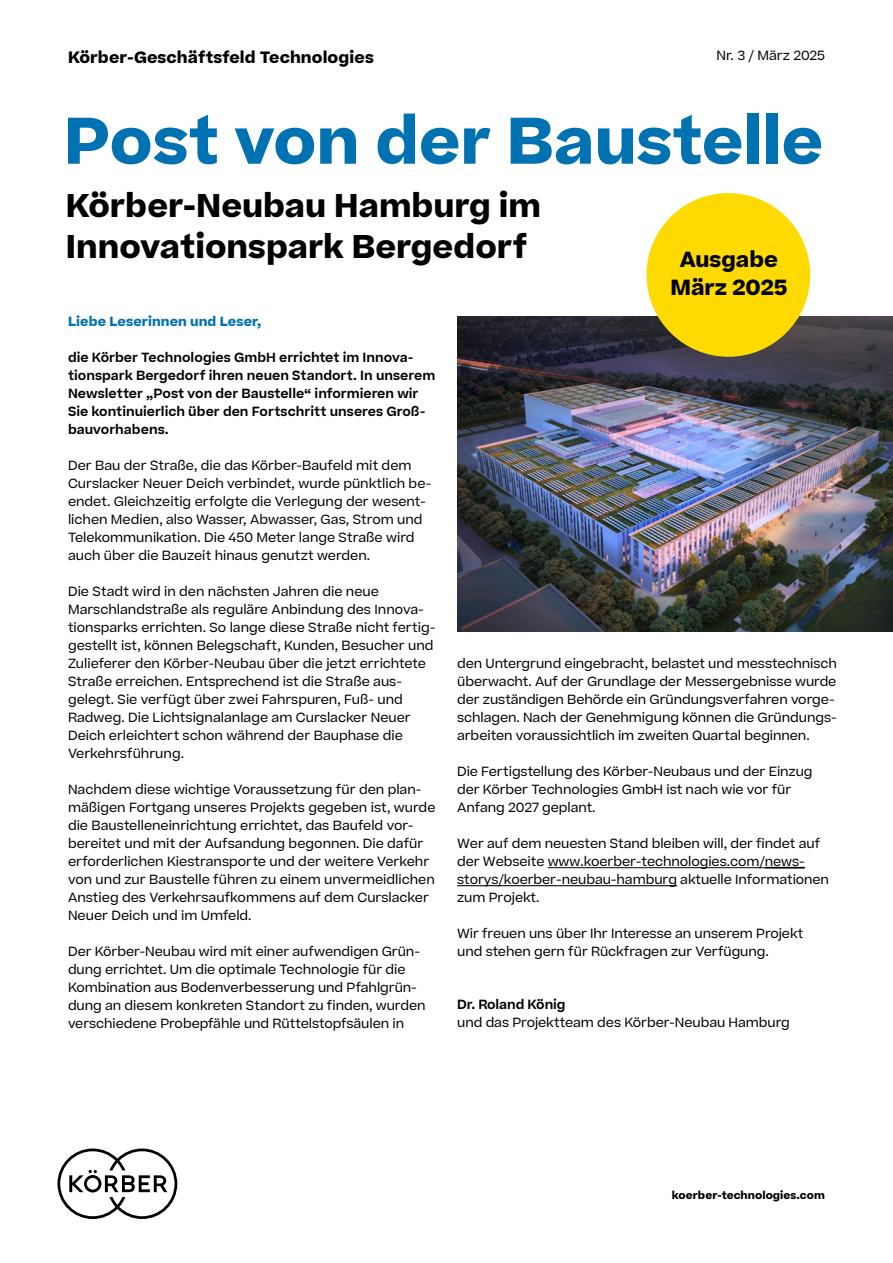
<style>
.page{position:relative;width:893px;height:1263px;background:#fff}
.page>*{position:absolute;margin:0;border:0;box-sizing:border-box;transform-origin:0 0}
.t1{font:700 63px "Koerber";color:#0071b1}
.t2{font:700 31.5px/40.5px "Koerber";color:#000}
.t3{font:700 21px/28.5px "Koerber";color:#000;text-align:center}
.Headline_klein{font:700 15.75px "Koerber";letter-spacing:.005em;color:#000}
.Copy{font:12.75px/18px "Koerber";letter-spacing:-.005em;color:#000}
.Copy_bold{font:600 12.75px/18px "Koerber";color:#000}
.Copy_bold-2{font:700 12.75px "Koerber";letter-spacing:.005em;color:#0071b1}
.Copy-2{font:700 10.5px "Koerber";letter-spacing:.005em;color:#000}
.s1{font-weight:600}
</style>
<div class="page">
<svg style="left:57px;top:1148px;width:120px;height:71px"></svg>
<hr style="left:0;top:0;width:1px;height:1263px;background:#0071b1">
<img style="left:457px;top:317px;width:436px;height:314px">
<div style="left:646px;top:193px;width:164px;height:164px;background:#ffda00;border-radius:50%"></div>
<hr style="left:548px;top:867px;width:217px;height:1px;background:#000">
<hr style="left:765px;top:867px;width:40px;height:1px;background:#000">
<hr style="left:457px;top:885px;width:220px;height:1px;background:#000">
<p class="Headline_klein" style="left:68px;top:46px;width:307px">Körber-Geschäftsfeld Technologies</p>
<p class="Copy" style="left:716px;top:47px;width:110px">Nr. 3 / März 2025</p>
<p class="t1" style="left:64px;top:98px;width:760px">Post von der Baustelle</p>
<p class="t2" style="left:66px;top:186px;width:477px">Körber-Neubau Hamburg im<br>Innovationspark Bergedorf</p>
<p class="t3" style="left:670px;top:245px;width:118px">Ausgabe<br>März 2025</p>
<p class="Copy_bold-2" style="left:68px;top:312px;width:195px">Liebe Leserinnen und Leser,</p>
<p class="Copy_bold" style="left:68px;top:348px;width:369px">die Körber Technologies GmbH errichtet im Innova&shy;tionspark Bergedorf ihren neuen Standort. In unserem Newsletter „Post von der Baustelle“ informieren wir Sie kontinuierlich über den Fortschritt unseres Groß&shy;bauvorhabens.</p>
<p class="Copy" style="left:68px;top:456px;width:365px">Der Bau der Straße, die das Körber-Baufeld mit dem Curslacker Neuer Deich verbindet, wurde pünktlich be&shy;endet. Gleichzeitig erfolgte die Verlegung der wesent&shy;lichen Medien, also Wasser, Abwasser, Gas, Strom und Telekommunikation. Die 450 Meter lange Straße wird auch über die Bauzeit hinaus genutzt werden.</p>
<p class="Copy" style="left:68px;top:582px;width:369px">Die Stadt wird in den nächsten Jahren die neue Marschlandstraße als reguläre Anbindung des Innova&shy;tionsparks errichten. So lange diese Straße nicht fertig&shy;gestellt ist, können Belegschaft, Kunden, Besucher und Zulieferer den Körber-Neubau über die jetzt errichtete Straße erreichen. Entsprechend ist die Straße aus&shy;gelegt. Sie verfügt über zwei Fahrspuren, Fuß- und Radweg. Die Lichtsignalanlage am Curslacker Neuer Deich erleichtert schon während der Bauphase die Verkehrsführung.</p>
<p class="Copy" style="left:68px;top:780px;width:369px">Nachdem diese wichtige Voraussetzung für den plan&shy;mäßigen Fortgang unseres Projekts gegeben ist, wurde die Baustelleneinrichtung errichtet, das Baufeld vor&shy;bereitet und mit der Aufsandung begonnen. Die dafür erforderlichen Kiestransporte und der weitere Verkehr von und zur Baustelle führen zu einem unvermeidlichen Anstieg des Verkehrsaufkommens auf dem Curslacker Neuer Deich und im Umfeld.</p>
<p class="Copy" style="left:68px;top:942px;width:359px">Der Körber-Neubau wird mit einer aufwendigen Grün&shy;dung errichtet. Um die optimale Technologie für die Kombination aus Bodenverbesserung und Pfahlgrün&shy;dung an diesem konkreten Standort zu finden, wurden verschiedene Probepfähle und Rüttelstopfsäulen in</p>
<p class="Copy" style="left:457px;top:654px;width:381px">den Untergrund eingebracht, belastet und messtechnisch überwacht. Auf der Grundlage der Messergebnisse wurde der zuständigen Behörde ein Gründungsverfahren vorge&shy;schlagen. Nach der Genehmigung können die Gründungs&shy;arbeiten voraussichtlich im zweiten Quartal beginnen.</p>
<p class="Copy" style="left:457px;top:762px;width:357px">Die Fertigstellung des Körber-Neubaus und der Einzug der Körber Technologies GmbH ist nach wie vor für<br>Anfang 2027 geplant.</p>
<p class="Copy" style="left:457px;top:834px;width:373px">Wer auf dem neuesten Stand bleiben will, der findet auf der Webseite www.koerber-technologies.com/news&shy;storys/koerber-neubau-hamburg aktuelle Informationen zum Projekt.</p>
<p class="Copy" style="left:457px;top:924px;width:348px">Wir freuen uns über Ihr Interesse an unserem Projekt und stehen gern für Rückfragen zur Verfügung.</p>
<p class="Copy" style="left:457px;top:995px;width:334px"><span class="s1">Dr. Roland König<br></span>und das Projektteam des Körber-Neubau Hamburg</p>
<p class="Copy-2" style="left:672px;top:1188px;width:154px">koerber-technologies.com</p>
</div>
